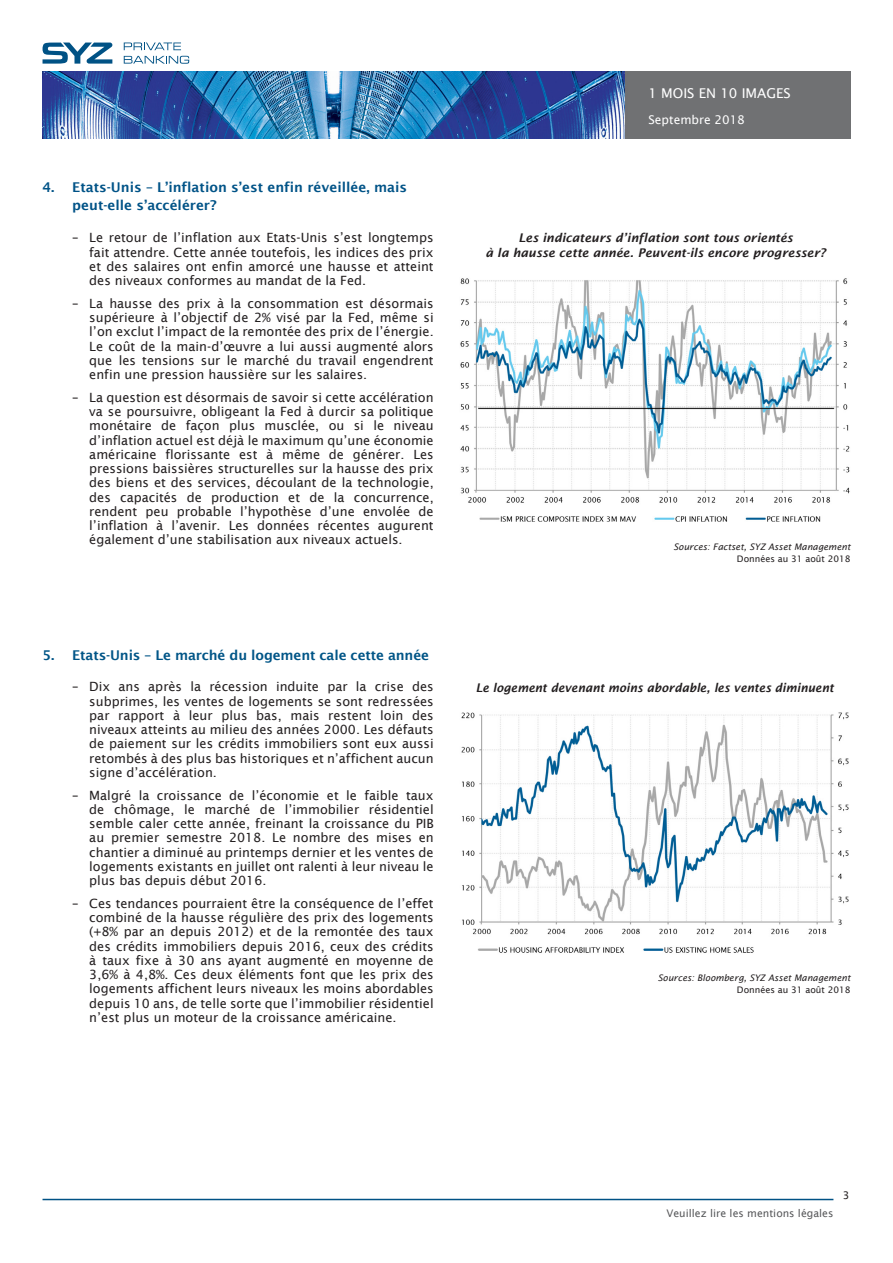
<style>
.page{position:relative;width:893px;height:1263px;background:#fff}
.page>*{position:absolute;margin:0;border:0;box-sizing:border-box;transform-origin:0 0}
.t1{font:600 13.5px/18px "Lucida Sans";color:#005387}
.t2{font:600 13.5px "Lucida Sans";letter-spacing:-.01em;color:#005587}
.t3{font:13.5px "Lucida Sans";color:#fff}
.t4{font:12.75px/14.2px "Lucida Sans";color:#231f20;text-align:justify}
.Graph_TITLES{font:italic 600 12px/15px "Lucida Sans";color:#231f20;text-align:center}
.Graph_TITLES-2{font:italic 600 12px "Lucida Sans";color:#231f20;scale:.95 1}
.t5{font:12px "Lucida Sans";color:#fff}
.t6{font:10.5px "Lucida Sans";color:#57585a}
.t7{font:10.5px "Lucida Sans";color:#231f20}
.Source_data{font:italic 9px "Lucida Sans";color:#231f20}
.Source_data-2{font:9px "Lucida Sans";color:#231f20}
</style>
<div class="page">
<svg style="left:124px;top:43px;width:57px;height:7px"></svg>
<svg style="left:124px;top:56px;width:65px;height:8px"></svg>
<svg style="left:43px;top:43px;width:70px;height:21px"></svg>
<img style="left:43px;top:72px;width:807px;height:67px">
<hr style="left:43px;top:1199px;width:790px;height:1px;background:#005285">
<img style="left:461px;top:712px;width:388px;height:241px">
<img style="left:460px;top:278px;width:390px;height:244px">
<p class="t1" style="left:72px;top:178px;width:336px;text-indent:-30px">4. Etats-Unis – L’inflation s’est enfin réveillée, mais peut-elle s’accélérer?</p>
<p class="t4" style="left:89px;top:231px;width:346px;text-indent:-17px">– Le retour de l’inflation aux Etats-Unis s’est longtemps fait attendre. Cette année toutefois, les indices des prix et des salaires ont enfin amorcé une hausse et atteint des niveaux conformes au mandat de la Fed.</p>
<p class="t4" style="left:89px;top:296px;width:346px;text-indent:-17px">– La hausse des prix à la consommation est désormais supérieure à l’objectif de 2% visé par la Fed, même si l’on exclut l’impact de la remontée des prix de l’énergie.<br>Le coût de la main-d’œuvre a lui aussi augmenté alors que les tensions sur le marché du travail engendrent enfin une pression haussière sur les salaires.</p>
<p class="t4" style="left:89px;top:390px;width:346px;text-indent:-17px">– La question est désormais de savoir si cette accélération va se poursuivre, obligeant la Fed à durcir sa politique monétaire de façon plus musclée, ou si le niveau d’inflation actuel est déjà le maximum qu’une économie américaine florissante est à même de générer. Les pressions baissières structurelles sur la hausse des prix des biens et des services, découlant de la technologie, des capacités de production et de la concurrence, rendent peu probable l’hypothèse d’une envolée de l’inflation à l’avenir. Les données récentes augurent également d’une stabilisation aux niveaux actuels.</p>
<p class="t2" style="left:43px;top:647px;width:388px">5. Etats-Unis – Le marché du logement cale cette année</p>
<p class="t4" style="left:89px;top:680px;width:346px;text-indent:-17px">– Dix ans après la récession induite par la crise des subprimes, les ventes de logements se sont redressées par rapport à leur plus bas, mais restent loin des niveaux atteints au milieu des années 2000. Les défauts de paiement sur les crédits immobiliers sont eux aussi retombés à des plus bas historiques et n’affichent aucun signe d’accélération.</p>
<p class="t4" style="left:89px;top:788px;width:346px;text-indent:-17px">– Malgré la croissance de l’économie et le faible taux de chômage, le marché de l’immobilier résidentiel semble caler cette année, freinant la croissance du PIB au premier semestre 2018. Le nombre des mises en chantier a diminué au printemps dernier et les ventes de logements existants en juillet ont ralenti à leur niveau le plus bas depuis début 2016.</p>
<p class="t4" style="left:89px;top:896px;width:346px;text-indent:-17px">– Ces tendances pourraient être la conséquence de l’effet combiné de la hausse régulière des prix des logements (+8% par an depuis 2012) et de la remontée des taux des crédits immobiliers depuis 2016, ceux des crédits à taux fixe à 30 ans ayant augmenté en moyenne de 3,6% à 4,8%. Ces deux éléments font que les prix des logements affichent leurs niveaux les moins abordables depuis 10 ans, de telle sorte que l’immobilier résidentiel n’est plus un moteur de la croissance américaine.</p>
<p class="t3" style="left:648px;top:85px;width:144px">1 MOIS EN 10 IMAGES</p>
<p class="t5" style="left:648px;top:113px;width:98px">Septembre 2018</p>
<p class="Graph_TITLES" style="left:486px;top:230px;width:342px">Les indicateurs d’inflation sont tous orientés<br>à la hausse cette année. Peuvent-ils encore progresser?</p>
<p class="Source_data" style="left:674px;top:542px;width:178px">Sources: Factset, SYZ Asset Management</p>
<p class="Source_data-2" style="left:737px;top:554px;width:115px">Données au 31 août 2018</p>
<p class="Graph_TITLES-2" style="left:476px;top:681px;width:378px">Le logement devenant moins abordable, les ventes diminuent</p>
<p class="Source_data" style="left:658px;top:972px;width:194px">Sources: Bloomberg, SYZ Asset Management</p>
<p class="Source_data-2" style="left:737px;top:984px;width:115px">Données au 31 août 2018</p>
<p class="t6" style="left:667px;top:1207px;width:168px">Veuillez lire les mentions légales</p>
<p class="t7" style="left:843px;top:1189px;width:8px">3</p>
</div>
